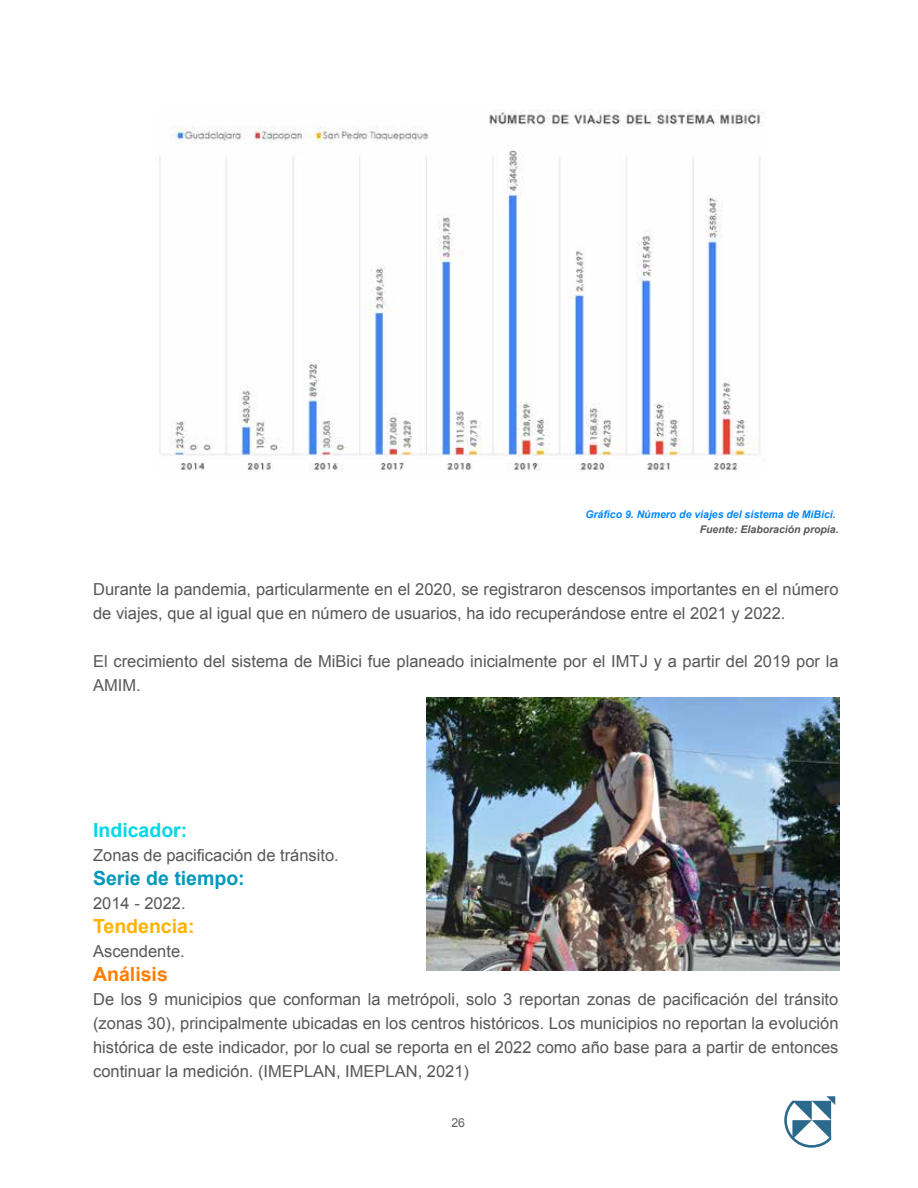
<style>
.page{position:relative;width:918px;height:1188px;background:#fff}
.page>*{position:absolute;margin:0;border:0;box-sizing:border-box;transform-origin:0 0}
.t1{font:700 19.5px "Arial";color:#0098bb}
.t2{font:700 19.5px "Arial";color:#00d8e9}
.t3{font:700 19.5px "Arial";color:#ffb300}
.t4{font:700 19.5px "Arial";color:#ff7e00}
.t5{font:16.5px/24px "Arial";color:#575756}
.t6{font:12.3px "Arial";color:#606060}
.t7{font:italic 700 10.5px "Arial";color:#0086ff}
.t8{font:italic 700 10.5px "Arial";color:#575756}
</style>
<div class="page">
<svg style="left:784px;top:1096px;width:51px;height:52px"></svg>
<img style="left:159px;top:109px;width:605px;height:363px">
<img style="left:426px;top:697px;width:413px;height:274px">
<p class="t7" style="left:585px;top:508px;width:252px">Gráfico 9. Número de viajes del sistema de MiBici.</p>
<p class="t8" style="left:700px;top:523px;width:140px">Fuente: Elaboración propia.</p>
<p class="t5" style="left:93px;top:577px;width:747px">Durante la pandemia, particularmente en el 2020, se registraron descensos importantes en el número de viajes, que al igual que en número de usuarios, ha ido recuperándose entre el 2021 y 2022.</p>
<p class="t5" style="left:93px;top:649px;width:747px">El crecimiento del sistema de MiBici fue planeado inicialmente por el IMTJ y a partir del 2019 por la<br>AMIM.</p>
<p class="t2" style="left:93px;top:818px;width:96px">Indicador:</p>
<p class="t5" style="left:93px;top:844px;width:247px">Zonas de pacificación de tránsito.</p>
<p class="t1" style="left:93px;top:866px;width:153px">Serie de tiempo:</p>
<p class="t5" style="left:93px;top:892px;width:94px">2014 - 2022.</p>
<p class="t3" style="left:93px;top:914px;width:103px">Tendencia:</p>
<p class="t5" style="left:93px;top:940px;width:93px">Ascendente.</p>
<p class="t4" style="left:93px;top:962px;width:76px">Análisis</p>
<p class="t5" style="left:93px;top:988px;width:747px;text-align:justify">De los 9 municipios que conforman la metrópoli, solo 3 reportan zonas de pacificación del tránsito (zonas 30), principalmente ubicadas en los centros históricos. Los municipios no reportan la evolución histórica de este indicador, por lo cual se reporta en el 2022 como año base para a partir de entonces continuar la medición. (IMEPLAN, IMEPLAN, 2021)</p>
<p class="t6" style="left:451px;top:1115px;width:15px">26</p>
</div>
